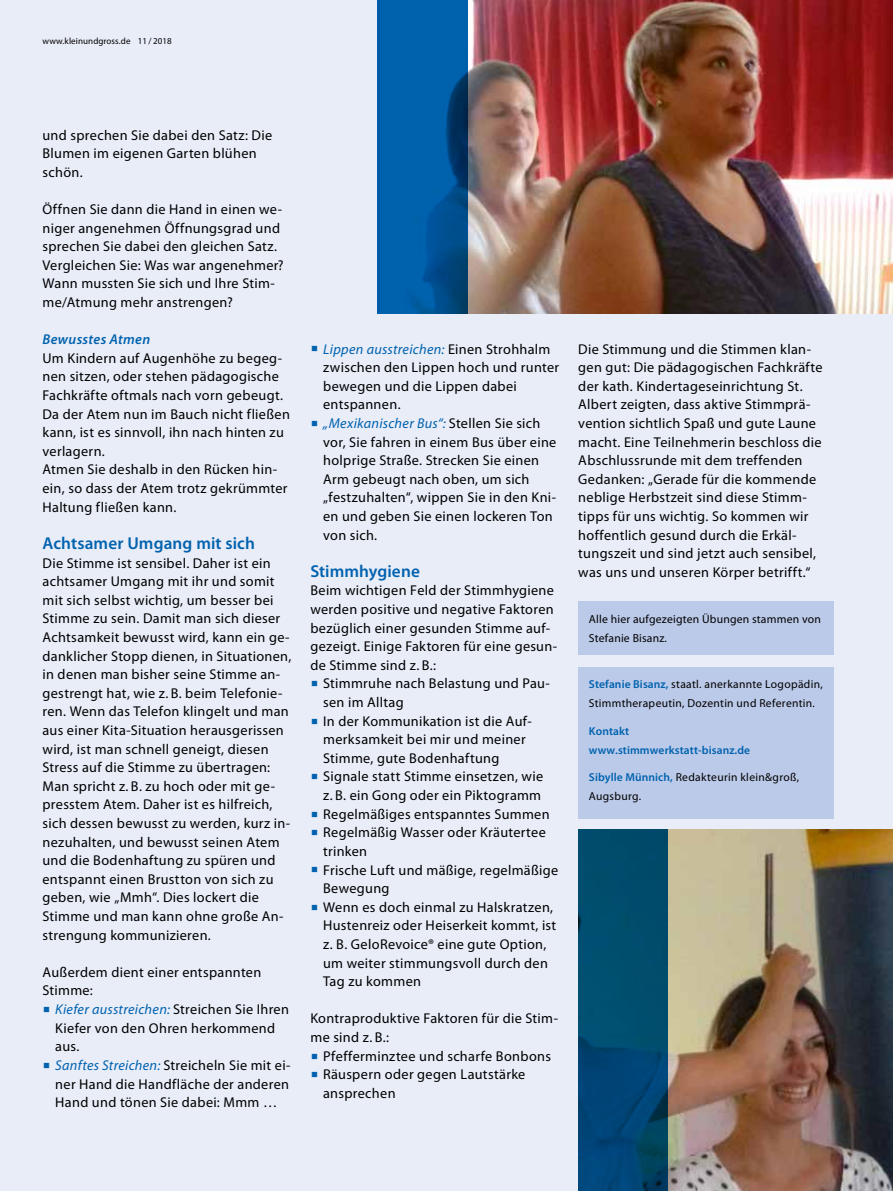
<style>
.page{position:relative;width:893px;height:1191px;background:#e9edf8}
.page>*{position:absolute;margin:0;border:0;box-sizing:border-box;transform-origin:0 0}
.t1{font:600 17.25px "Myriad Pro";letter-spacing:.005em;color:#0062ae}
.t2{font:14.25px/18.6px "Myriad Pro";letter-spacing:.02em;color:#000}
.t3{font:italic 600 14.25px "Myriad Pro";letter-spacing:.025em;color:#0062ae}
.t4{font:11.7px/18.6px "Myriad Pro";letter-spacing:.015em;color:#000}
.t5{font:11.55px/18.6px "Myriad Pro";letter-spacing:.025em;color:#000}
.t6{font:600 11.55px/18.6px "Myriad Pro";letter-spacing:.01em;color:#0062ae}
.t7{font:9px "Myriad Pro";letter-spacing:.01em;color:#000}
.s1{font-style:italic;color:#0062ae}
.s2{font-weight:600;color:#0062ae}
</style>
<div class="page">
<img style="left:668px;top:829px;width:225px;height:362px">
<img style="left:468px;top:0;width:425px;height:314px">
<svg style="left:377px;top:0;width:91px;height:314px;background:#005aa2"></svg>
<svg style="left:578px;top:829px;width:90px;height:362px;background:#00496f"></svg>
<div style="left:578px;top:668px;width:255px;height:151px;background:#bccae9"></div>
<div style="left:578px;top:602px;width:255px;height:53px;background:#bccae9"></div>
<p class="t7" style="left:43px;top:36px;width:131px">www.kleinundgross.de 11 / 2018</p>
<p class="t2" style="left:43px;top:126px;width:231px">und sprechen Sie dabei den Satz: Die<br>Blumen im eigenen Garten blühen schön.</p>
<p class="t2" style="left:43px;top:200px;width:243px">Öffnen Sie dann die Hand in einen we&shy;niger angenehmen Öffnungsgrad und sprechen Sie dabei den gleichen Satz.<br>Vergleichen Sie: Was war angenehmer?<br>Wann mussten Sie sich und Ihre Stim&shy;me/Atmung mehr anstrengen?</p>
<p class="t3" style="left:43px;top:331px;width:109px">Bewusstes Atmen</p>
<p class="t2" style="left:43px;top:349px;width:249px">Um Kindern auf Augenhöhe zu begeg&shy;nen sitzen, oder stehen pädagogische<br>Fachkräfte oftmals nach vorn gebeugt.<br>Da der Atem nun im Bauch nicht fließen kann, ist es sinnvoll, ihn nach hinten zu verlagern.<br>Atmen Sie deshalb in den Rücken hin&shy;ein, so dass der Atem trotz gekrümmter<br>Haltung fließen kann.</p>
<p class="t1" style="left:43px;top:533px;width:214px">Achtsamer Umgang mit sich</p>
<p class="t2" style="left:43px;top:554px;width:250px">Die Stimme ist sensibel. Daher ist ein achtsamer Umgang mit ihr und somit mit sich selbst wichtig, um besser bei Stimme zu sein. Damit man sich dieser Achtsamkeit bewusst wird, kann ein ge&shy;danklicher Stopp dienen, in Situationen, in denen man bisher seine Stimme an&shy;gestrengt hat, wie z. B. beim Telefonie&shy;ren. Wenn das Telefon klingelt und man aus einer Kita-Situation herausgerissen wird, ist man schnell geneigt, diesen Stress auf die Stimme zu übertragen:<br>Man spricht z. B. zu hoch oder mit ge&shy;presstem Atem. Daher ist es hilfreich, sich dessen bewusst zu werden, kurz in&shy;nezuhalten, und bewusst seinen Atem und die Bodenhaftung zu spüren und entspannt einen Brustton von sich zu geben, wie „Mmh“. Dies lockert die Stimme und man kann ohne große An&shy;strengung kommunizieren.</p>
<p class="t2" style="left:43px;top:963px;width:220px">Außerdem dient einer entspannten<br>Stimme:</p>
<p class="t2" style="left:55px;top:1000px;width:237px"><span class="s1">Kiefer ausstreichen:</span> Streichen Sie Ihren<br>Kiefer von den Ohren herkommend aus.<br><span class="s1">Sanftes Streichen:</span> Streicheln Sie mit ei&shy;ner Hand die Handfläche der anderen<br>Hand und tönen Sie dabei: Mmm …</p>
<p class="t2" style="left:323px;top:340px;width:237px"><span class="s1">Lippen ausstreichen:</span> Einen Strohhalm zwischen den Lippen hoch und runter bewegen und die Lippen dabei entspannen.<br><span class="s1">„Mexikanischer Bus“:</span> Stellen Sie sich vor, Sie fahren in einem Bus über eine holprige Straße. Strecken Sie einen<br>Arm gebeugt nach oben, um sich „festzuhalten“, wippen Sie in den Kni&shy;en und geben Sie einen lockeren Ton von sich.</p>
<p class="t1" style="left:310px;top:561px;width:111px">Stimmhygiene</p>
<p class="t2" style="left:310px;top:581px;width:248px">Beim wichtigen Feld der Stimmhygiene werden positive und negative Faktoren bezüglich einer gesunden Stimme auf&shy;gezeigt. Einige Faktoren für eine gesun&shy;de Stimme sind z. B.:</p>
<p class="t2" style="left:323px;top:674px;width:237px">Stimmruhe nach Belastung und Pau&shy;sen im Alltag<br>In der Kommunikation ist die Auf&shy;merksamkeit bei mir und meiner<br>Stimme, gute Bodenhaftung<br>Signale statt Stimme einsetzen, wie<br>z. B. ein Gong oder ein Piktogramm<br>Regelmäßiges entspanntes Summen<br>Regelmäßig Wasser oder Kräutertee trinken<br>Frische Luft und mäßige, regelmäßige<br>Bewegung<br>Wenn es doch einmal zu Halskratzen,<br>Hustenreiz oder Heiserkeit kommt, ist z. B. GeloRevoice® eine gute Option, um weiter stimmungsvoll durch den<br>Tag zu kommen</p>
<p class="t2" style="left:310px;top:1009px;width:249px">Kontraproduktive Faktoren für die Stim&shy;me sind z. B.:</p>
<p class="t2" style="left:323px;top:1046px;width:229px">Pfefferminztee und scharfe Bonbons<br>Räuspern oder gegen Lautstärke ansprechen</p>
<p class="t2" style="left:578px;top:340px;width:246px">Die Stimmung und die Stimmen klan&shy;gen gut: Die pädagogischen Fachkräfte der kath. Kindertageseinrichtung St.<br>Albert zeigten, dass aktive Stimmprä&shy;vention sichtlich Spaß und gute Laune macht. Eine Teilnehmerin beschloss die Abschlussrunde mit dem treffenden Gedanken: „Gerade für die kommende neblige Herbstzeit sind diese Stimm&shy;tipps für uns wichtig. So kommen wir hoffentlich gesund durch die Erkäl&shy;tungszeit und sind jetzt auch sensibel, was uns und unseren Körper betrifft.“</p>
<p class="t4" style="left:589px;top:610px;width:233px">Alle hier aufgezeigten Übungen stammen von<br>Stefanie Bisanz.</p>
<p class="t5" style="left:589px;top:675px;width:235px"><span class="s2">Stefanie Bisanz,</span> staatl. anerkannte Logopädin,<br>Stimmtherapeutin, Dozentin und Referentin.</p>
<p class="t6" style="left:589px;top:722px;width:163px">Kontakt www.stimmwerkstatt-bisanz.de</p>
<p class="t5" style="left:589px;top:768px;width:212px"><span class="s2">Sibylle Münnich,</span> Redakteurin klein&amp;groß,<br>Augsburg.</p>
</div>
